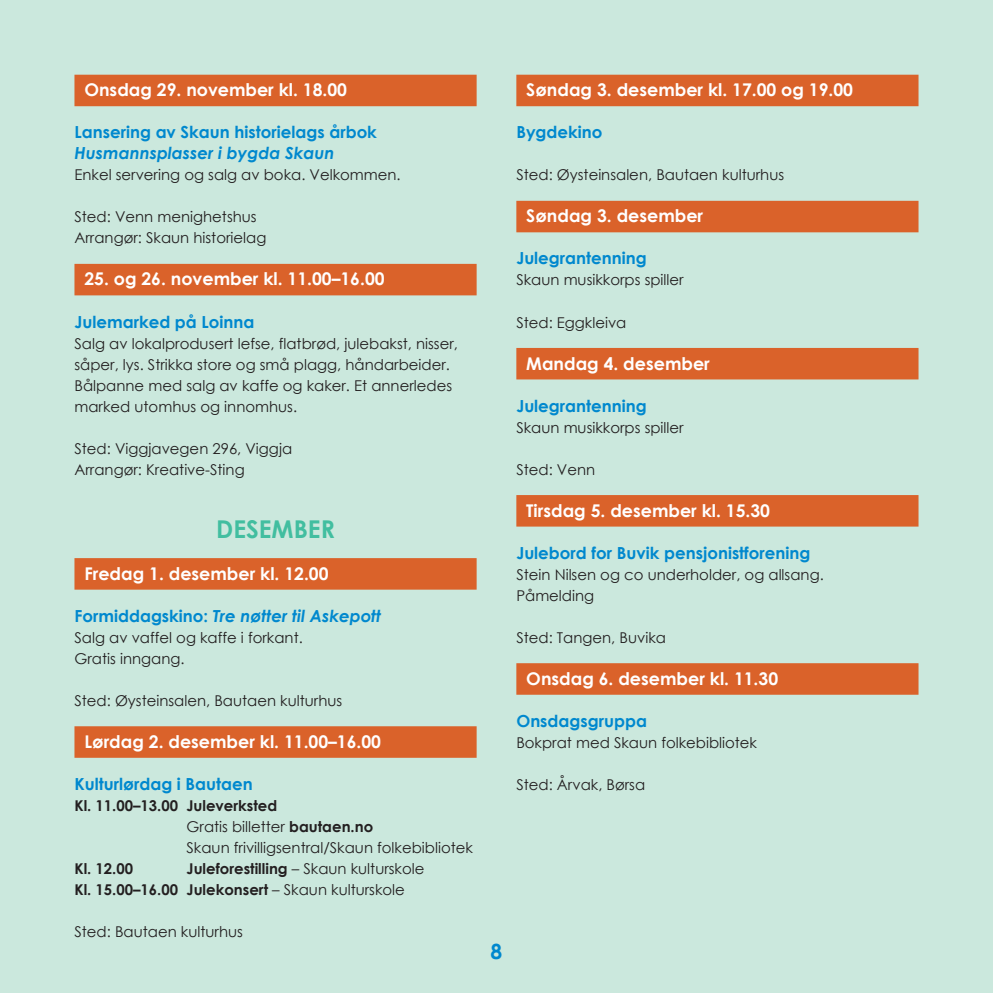
<style>
.page{position:relative;width:993px;height:993px;background:#fff}
.page>*{position:absolute;margin:0;border:0;box-sizing:border-box;transform-origin:0 0}
.tabell{font:700 24.5px "Century Gothic";color:#42bea0}
.t1{font:700 21px "Century Gothic";color:#0088ce}
.dag_oversikt{font:700 17.5px "Century Gothic";color:#fff}
.arrangement{font:700 16.62px/21px "Century Gothic";color:#0088ce}
.arrangement-2{font:italic 700 16.62px "Century Gothic";color:#0088ce}
.tabell-2{font:14.88px/21px "Century Gothic";color:#231f20}
.t2{font:700 14.88px "Century Gothic";color:#231f20}
.s1{font-style:italic}
.s2{font-style:normal}
.s3{font-weight:700}
.s4{font-weight:400}
</style>
<div class="page">
<div style="left:0;top:0;width:992px;height:992px;background:#cbe8dd"></div>
<div style="left:74px;top:75px;width:402px;height:31px;background:#da622a"></div>
<div style="left:74px;top:264px;width:402px;height:31px;background:#da622a"></div>
<div style="left:74px;top:558px;width:402px;height:31px;background:#da622a"></div>
<div style="left:74px;top:726px;width:402px;height:31px;background:#da622a"></div>
<div style="left:516px;top:75px;width:402px;height:31px;background:#da622a"></div>
<div style="left:516px;top:201px;width:402px;height:31px;background:#da622a"></div>
<div style="left:516px;top:348px;width:402px;height:31px;background:#da622a"></div>
<div style="left:516px;top:495px;width:402px;height:31px;background:#da622a"></div>
<div style="left:516px;top:663px;width:402px;height:31px;background:#da622a"></div>
<p class="dag_oversikt" style="left:84px;top:77px;width:264px">Onsdag 29. november kl. 18.00</p>
<p class="arrangement" style="left:74px;top:121px;width:304px">Lansering av Skaun historielags årbok<br><span class="s1">Husmannsplasser i bygda Skaun</span></p>
<p class="tabell-2" style="left:74px;top:164px;width:328px">Enkel servering og salg av boka. Velkommen.</p>
<p class="tabell-2" style="left:74px;top:206px;width:184px">Sted: Venn menighetshus</p>
<p class="tabell-2" style="left:74px;top:227px;width:193px">Arrangør: Skaun historielag</p>
<p class="dag_oversikt" style="left:84px;top:266px;width:301px">25. og 26. november kl. 11.00–16.00</p>
<p class="arrangement" style="left:74px;top:310px;width:181px">Julemarked på Loinna</p>
<p class="tabell-2" style="left:74px;top:332px;width:385px">Salg av lokalprodusert lefse, flatbrød, julebakst, nisser, såper, lys. Strikka store og små plagg, håndarbeider.<br>Bålpanne med salg av kaffe og kaker. Et annerledes marked utomhus og innomhus.</p>
<p class="tabell-2" style="left:74px;top:437px;width:219px">Sted: Viggjavegen 296, Viggja</p>
<p class="tabell-2" style="left:74px;top:458px;width:172px">Arrangør: Kreative-Sting</p>
<p class="tabell" style="left:216px;top:510px;width:120px">DESEMBER</p>
<p class="dag_oversikt" style="left:84px;top:560px;width:245px">Fredag 1. desember kl. 12.00</p>
<p class="arrangement-2" style="left:74px;top:603px;width:308px"><span class="s2">Formiddagskino:</span> Tre nøtter til Askepott</p>
<p class="tabell-2" style="left:74px;top:626px;width:230px">Salg av vaffel og kaffe i forkant.</p>
<p class="tabell-2" style="left:74px;top:647px;width:112px">Gratis inngang.</p>
<p class="tabell-2" style="left:74px;top:689px;width:269px">Sted: Øysteinsalen, Bautaen kulturhus</p>
<p class="dag_oversikt" style="left:84px;top:728px;width:298px">Lørdag 2. desember kl. 11.00–16.00</p>
<p class="arrangement" style="left:74px;top:772px;width:180px">Kulturlørdag i Bautaen</p>
<p class="t2" style="left:74px;top:794px;width:204px">Kl. 11.00–13.00 Juleverksted</p>
<p class="tabell-2" style="left:186px;top:815px;width:188px">Gratis billetter <span class="s3">bautaen.no</span></p>
<p class="tabell-2" style="left:186px;top:836px;width:288px">Skaun frivilligsentral/Skaun folkebibliotek</p>
<p class="t2" style="left:74px;top:857px;width:60px">Kl. 12.00</p>
<p class="tabell-2" style="left:186px;top:857px;width:239px"><span class="s3">Juleforestilling</span> – Skaun kulturskole</p>
<p class="t2" style="left:74px;top:878px;width:332px">Kl. 15.00–16.00 Julekonsert <span class="s4">– Skaun kulturskole</span></p>
<p class="tabell-2" style="left:74px;top:920px;width:170px">Sted: Bautaen kulturhus</p>
<p class="dag_oversikt" style="left:526px;top:77px;width:328px">Søndag 3. desember kl. 17.00 og 19.00</p>
<p class="arrangement" style="left:516px;top:121px;width:88px">Bygdekino</p>
<p class="tabell-2" style="left:516px;top:164px;width:269px">Sted: Øysteinsalen, Bautaen kulturhus</p>
<p class="dag_oversikt" style="left:526px;top:203px;width:178px">Søndag 3. desember</p>
<p class="arrangement" style="left:516px;top:247px;width:132px">Julegrantenning</p>
<p class="tabell-2" style="left:516px;top:269px;width:169px">Skaun musikkorps spiller</p>
<p class="tabell-2" style="left:516px;top:311px;width:112px">Sted: Eggkleiva</p>
<p class="dag_oversikt" style="left:526px;top:350px;width:185px">Mandag 4. desember</p>
<p class="arrangement" style="left:516px;top:394px;width:132px">Julegrantenning</p>
<p class="tabell-2" style="left:516px;top:416px;width:169px">Skaun musikkorps spiller</p>
<p class="tabell-2" style="left:516px;top:458px;width:80px">Sted: Venn</p>
<p class="dag_oversikt" style="left:526px;top:497px;width:245px">Tirsdag 5. desember kl. 15.30</p>
<p class="arrangement" style="left:516px;top:541px;width:295px">Julebord for Buvik pensjonistforening</p>
<p class="tabell-2" style="left:516px;top:563px;width:309px">Stein Nilsen og co underholder, og allsang.</p>
<p class="tabell-2" style="left:516px;top:584px;width:79px">Påmelding</p>
<p class="tabell-2" style="left:516px;top:626px;width:151px">Sted: Tangen, Buvika</p>
<p class="dag_oversikt" style="left:526px;top:665px;width:253px">Onsdag 6. desember kl. 11.30</p>
<p class="arrangement" style="left:516px;top:709px;width:132px">Onsdagsgruppa</p>
<p class="tabell-2" style="left:516px;top:731px;width:242px">Bokprat med Skaun folkebibliotek</p>
<p class="tabell-2" style="left:516px;top:773px;width:130px">Sted: Årvak, Børsa</p>
<h2 class="t1" style="left:490px;top:935px;width:13px">8</h2>
</div>
